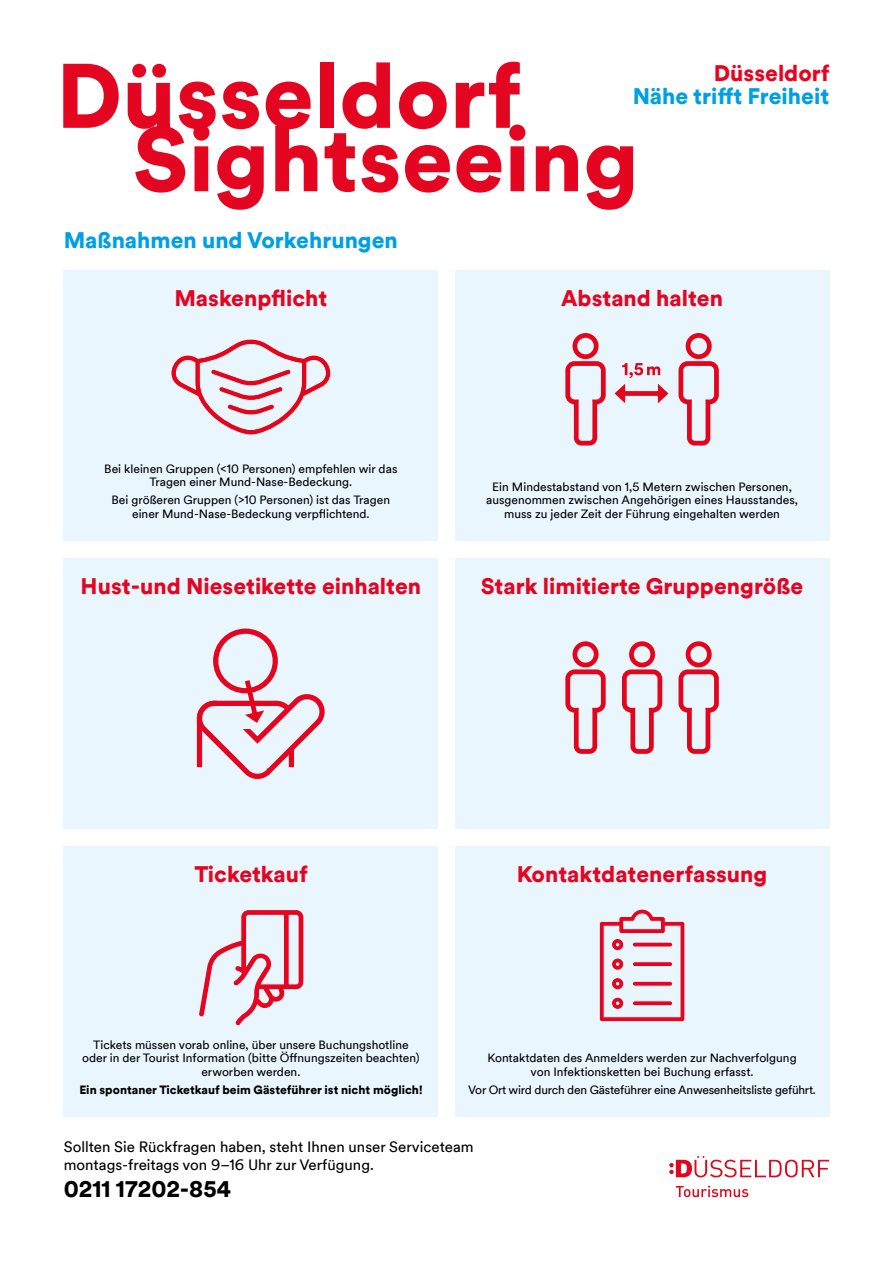
<style>
.page{position:relative;width:893px;height:1263px;background:#fff}
.page>*{position:absolute;margin:0;border:0;box-sizing:border-box;transform-origin:0 0}
.t1{font:900 90.3px/63.4px "Duesseldorf Circular TT";color:#e40521}
.t2{font:900 22.5px "Duesseldorf Circular TT";color:#e40521}
.t3{font:900 22.5px "Duesseldorf Circular TT";color:#009fe3}
.t4{font:900 22.5px "Duesseldorf Circular TT";color:#000}
.t5{font:15px/18px "Duesseldorf Circular TT";color:#000}
.t6{font:12px/13.5px "Duesseldorf Circular TT";color:#000;text-align:center}
.t7{font:12px "Duesseldorf Circular TT";letter-spacing:-.02em;color:#000}
.t8{font:900 12px "Duesseldorf Circular TT";color:#000}
</style>
<div class="page">
<div style="left:64px;top:270px;width:374px;height:270px;background:#eaf6fe"></div>
<div style="left:455px;top:270px;width:374px;height:270px;background:#eaf6fe"></div>
<div style="left:64px;top:846px;width:374px;height:270px;background:#eaf6fe"></div>
<div style="left:64px;top:558px;width:374px;height:270px;background:#eaf6fe"></div>
<div style="left:455px;top:558px;width:374px;height:270px;background:#eaf6fe"></div>
<div style="left:455px;top:846px;width:374px;height:270px;background:#eaf6fe"></div>
<svg style="left:199px;top:910px;width:105px;height:116px"></svg>
<svg style="left:171px;top:339px;width:160px;height:96px"></svg>
<svg style="left:622px;top:363px;width:38px;height:15px"></svg>
<svg style="left:565px;top:333px;width:41px;height:113px"></svg>
<svg style="left:678px;top:333px;width:41px;height:113px"></svg>
<svg style="left:615px;top:384px;width:53px;height:19px"></svg>
<svg style="left:676px;top:1185px;width:72px;height:12px"></svg>
<svg style="left:669px;top:1156px;width:160px;height:21px"></svg>
<svg style="left:565px;top:641px;width:41px;height:113px"></svg>
<svg style="left:622px;top:641px;width:41px;height:113px"></svg>
<svg style="left:678px;top:641px;width:41px;height:113px"></svg>
<svg style="left:599px;top:909px;width:86px;height:113px"></svg>
<div style="left:213px;top:628px;width:65px;height:65px;border:5px solid #e40521;border-radius:50%"></div>
<svg style="left:196px;top:680px;width:129px;height:99px"></svg>
<h1 class="t1" style="left:132px;top:61px;width:508px;text-indent:-76px">Düsseldorf<br>Sightseeing</h1>
<h2 class="t3" style="left:64px;top:224px;width:336px">Maßnahmen und Vorkehrungen</h2>
<h2 class="t2" style="left:714px;top:57px;width:117px">Düsseldorf</h2>
<h2 class="t3" style="left:633px;top:80px;width:198px">Nähe trifft Freiheit</h2>
<h2 class="t2" style="left:174px;top:282px;width:154px">Maskenpflicht</h2>
<p class="t6" style="left:104px;top:461px;width:295px">Bei kleinen Gruppen (&lt;10 Personen) empfehlen wir das<br>Tragen einer Mund-Nase-Bedeckung.</p>
<p class="t6" style="left:112px;top:493px;width:280px">Bei größeren Gruppen (&gt;10 Personen) ist das Tragen einer Mund-Nase-Bedeckung verpflichtend.</p>
<h2 class="t2" style="left:561px;top:282px;width:163px">Abstand halten</h2>
<p class="t6" style="left:486px;top:479px;width:314px">Ein Mindestabstand von 1,5 Metern zwischen Personen, ausgenommen zwischen Angehörigen eines Hausstandes, muss zu jeder Zeit der Führung eingehalten werden</p>
<h2 class="t2" style="left:81px;top:570px;width:342px">Hust-und Niesetikette einhalten</h2>
<h2 class="t2" style="left:481px;top:570px;width:324px">Stark limitierte Gruppengröße</h2>
<h2 class="t2" style="left:194px;top:858px;width:115px">Ticketkauf</h2>
<h2 class="t2" style="left:517px;top:858px;width:252px">Kontaktdatenerfassung</h2>
<p class="t6" style="left:82px;top:1037px;width:339px">Tickets müssen vorab online, über unsere Buchungshotline oder in der Tourist Information (bitte Öffnungszeiten beachten) erworben werden.</p>
<p class="t8" style="left:79px;top:1081px;width:345px">Ein spontaner Ticketkauf beim Gästeführer ist nicht möglich!</p>
<p class="t6" style="left:488px;top:1051px;width:311px">Kontaktdaten des Anmelders werden zur Nachverfolgung von Infektionsketten bei Buchung erfasst.</p>
<p class="t7" style="left:468px;top:1081px;width:349px">Vor Ort wird durch den Gästeführer eine Anwesenheitsliste geführt.</p>
<p class="t5" style="left:64px;top:1137px;width:411px">Sollten Sie Rückfragen haben, steht Ihnen unser Serviceteam montags-freitags von 9–16 Uhr zur Verfügung.</p>
<h2 class="t4" style="left:64px;top:1173px;width:169px">0211 17202-854</h2>
</div>
